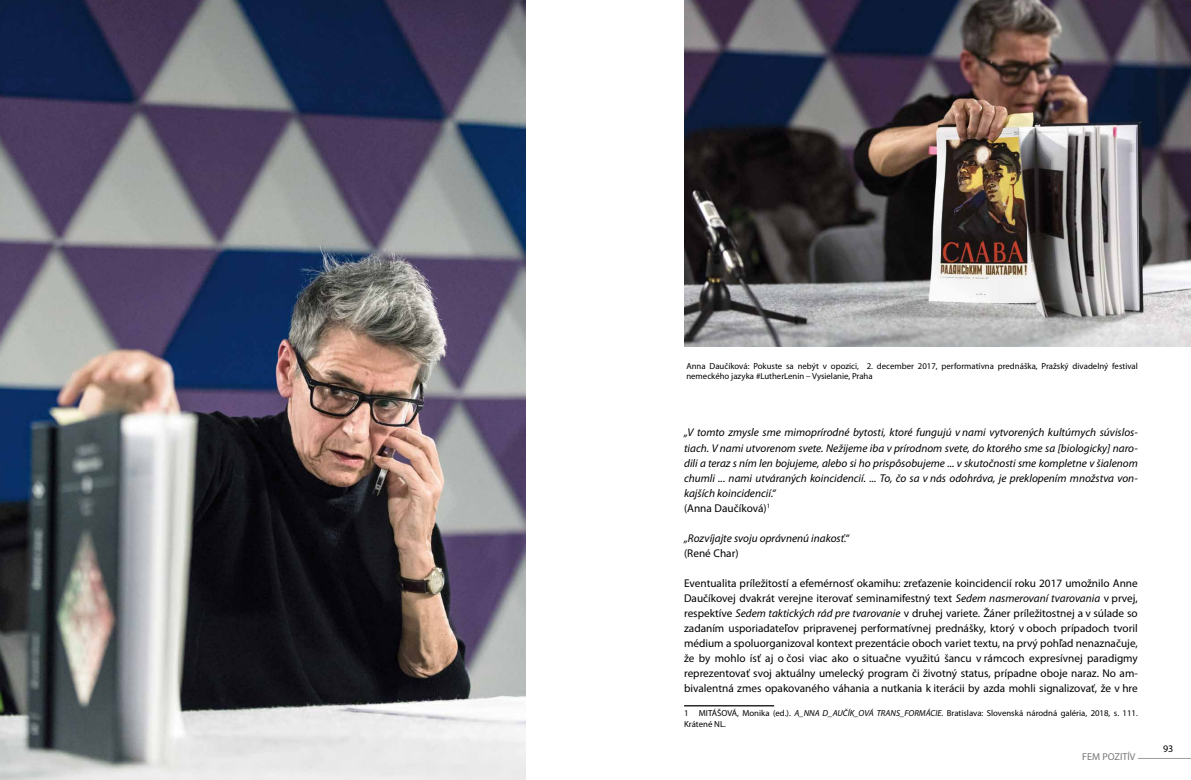
<style>
.page{position:relative;width:1191px;height:780px;background:#fff}
.page>*{position:absolute;margin:0;border:0;box-sizing:border-box;transform-origin:0 0}
.t1{font:11.25px/15px "Myriad Pro";color:#000;text-align:justify}
.t2{font:italic 11.25px/15px "Myriad Pro";color:#000}
.t3{font:10px "Myriad Pro";color:#77787a}
.t4{font:10px "Myriad Pro";color:#000}
.t5{font:8.75px/10.5px "Myriad Pro";color:#000}
.s1{font-style:normal}
.s2{font-style:italic}
</style>
<div class="page">
<hr style="left:1137px;top:758px;width:54px;height:1px;background:#9c9e9f">
<hr style="left:684px;top:705px;width:90px;height:1px;background:#000">
<img style="left:0;top:0;width:526px;height:780px">
<img style="left:684px;top:0;width:507px;height:346px">
<p class="t5" style="left:686px;top:361px;width:453px">Anna Daučíková: Pokuste sa nebýt v opozici, 2. december 2017, performatívna prednáška, Pražský divadelný festival nemeckého jazyka #LutherLenin – Vysielanie, Praha</p>
<p class="t2" style="left:684px;top:425px;width:455px">„V tomto zmysle sme mimoprírodné bytosti, ktoré fungujú v nami vytvorených kultúrnych súvislos&shy;tiach. V nami utvorenom svete. Nežijeme iba v prírodnom svete, do ktorého sme sa [biologicky] naro&shy;dili a teraz s ním len bojujeme, alebo si ho prispôsobujeme ... v skutočnosti sme kompletne v šialenom chumli ... nami utváraných koincidencií. ... To, čo sa v nás odohráva, je preklopením množstva von&shy;kajších koincidencií.“<br><span class="s1">(Anna Daučíková)</span><sup>1</sup></p>
<p class="t2" style="left:684px;top:530px;width:166px">„Rozvíjajte svoju oprávnenú inakosť.“</p>
<p class="t1" style="left:684px;top:545px;width:56px">(René Char)</p>
<p class="t1" style="left:684px;top:575px;width:455px">Eventualita príležitostí a efemérnosť okamihu: zreťazenie koincidencií roku 2017 umožnilo Anne Daučíkovej dvakrát verejne iterovať seminamifestný text <span class="s2">Sedem nasmerovaní tvarovania</span> v prvej, respektíve <span class="s2">Sedem taktických rád pre tvarovanie</span> v druhej variete. Žáner príležitostnej a v súlade so zadaním usporiadateľov pripravenej performatívnej prednášky, ktorý v oboch prípadoch tvoril médium a spoluorganizoval kontext prezentácie oboch variet textu, na prvý pohľad nenaznačuje, že by mohlo ísť aj o čosi viac ako o situačne využitú šancu v rámcoch expresívnej paradigmy reprezentovať svoj aktuálny umelecký program či životný status, prípadne oboje naraz. No am&shy;bivalentná zmes opakovaného váhania a nutkania k iterácii by azda mohli signalizovať, že v hre</p>
<p class="t5" style="left:684px;top:708px;width:455px">1 MITÁŠOVÁ, Monika (ed.). <span class="s2">A_NNA D_AUČÍK_OVÁ TRANS_FORMÁCIE</span>. Bratislava: Slovenská národná galéria, 2018, s. 111.<br>Krátené NL.</p>
<p class="t3" style="left:1082px;top:751px;width:55px">FEM POZITÍV</p>
<p class="t4" style="left:1163px;top:742px;width:12px">93</p>
</div>
